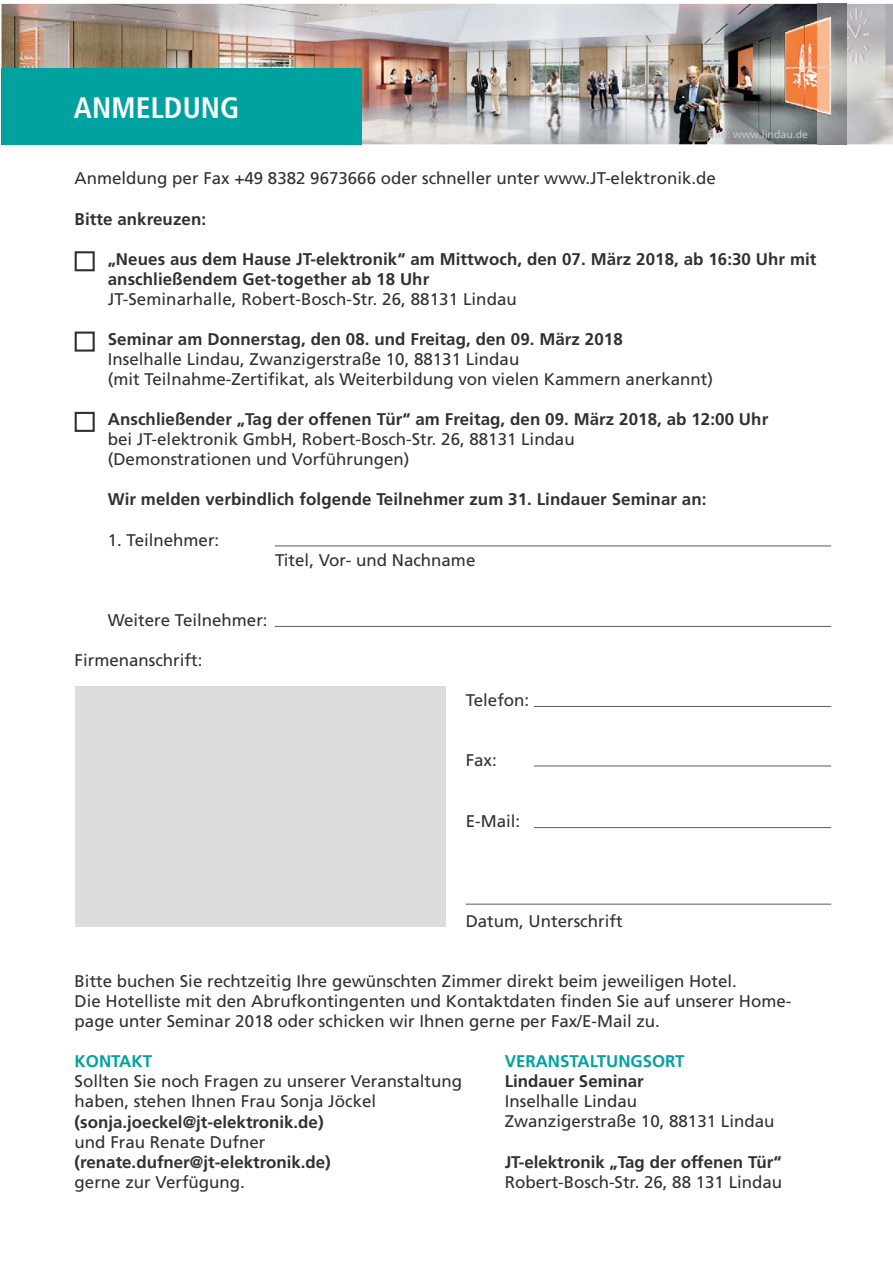
<style>
.page{position:relative;width:893px;height:1263px;background:#fff}
.page>*{position:absolute;margin:0;border:0;box-sizing:border-box;transform-origin:0 0}
.t1{font:700 condensed 29.55px "Frutiger LT Std";letter-spacing:.005em;color:#fff}
.t2{font:16.95px/20.1px "Frutiger LT Std";color:#323031}
.t3{font:700 16.95px/20.1px "Frutiger LT Std";letter-spacing:.005em;color:#323031}
.t4{font:700 16.95px "Frutiger LT Std";color:#00a2a0}
.t5{font:10.5px "Frutiger LT Std";color:#c6c8ca}
</style>
<div class="page">
<img style="left:2px;top:4px;width:815px;height:140px">
<div style="left:2px;top:68px;width:360px;height:76px;background:#00a2a0"></div>
<img style="left:817px;top:4px;width:75px;height:140px">
<svg style="left:74px;top:251px;width:21px;height:181px"></svg>
<hr style="left:275px;top:545px;width:556px;height:1px;background:#636466">
<hr style="left:275px;top:626px;width:556px;height:1px;background:#636466">
<hr style="left:534px;top:706px;width:297px;height:1px;background:#636466">
<hr style="left:534px;top:765px;width:297px;height:2px;background:#636466">
<hr style="left:534px;top:827px;width:297px;height:1px;background:#636466">
<hr style="left:465px;top:904px;width:366px;height:1px;background:#636466">
<div style="left:75px;top:686px;width:370px;height:241px;background:#dcddde"></div>
<h1 class="t1" style="left:74px;top:91px;width:167px">ANMELDUNG</h1>
<p class="t5" style="left:708px;top:129px;width:101px">Bild: www.lindau.de</p>
<p class="t2" style="left:75px;top:169px;width:642px">Anmeldung per Fax +49 8382 9673666 oder schneller unter www.JT-elektronik.de</p>
<p class="t3" style="left:75px;top:209px;width:133px">Bitte ankreuzen:</p>
<p class="t3" style="left:108px;top:250px;width:710px">„Neues aus dem Hause JT-elektronik“ am Mittwoch, den 07. März 2018, ab 16:30 Uhr mit anschließendem Get-together ab 18 Uhr</p>
<p class="t2" style="left:108px;top:290px;width:410px">JT-Seminarhalle, Robert-Bosch-Str. 26, 88131 Lindau</p>
<p class="t3" style="left:108px;top:330px;width:516px">Seminar am Donnerstag, den 08. und Freitag, den 09. März 2018</p>
<p class="t2" style="left:108px;top:350px;width:606px">Inselhalle Lindau, Zwanzigerstraße 10, 88131 Lindau<br>(mit Teilnahme-Zertifikat, als Weiterbildung von vielen Kammern anerkannt)</p>
<p class="t3" style="left:108px;top:410px;width:662px">Anschließender „Tag der offenen Tür“ am Freitag, den 09. März 2018, ab 12:00 Uhr</p>
<p class="t2" style="left:108px;top:430px;width:468px">bei JT-elektronik GmbH, Robert-Bosch-Str. 26, 88131 Lindau (Demonstrationen und Vorführungen)</p>
<p class="t3" style="left:108px;top:490px;width:600px">Wir melden verbindlich folgende Teilnehmer zum 31. Lindauer Seminar an:</p>
<p class="t2" style="left:108px;top:530px;width:113px">1. Teilnehmer:</p>
<p class="t2" style="left:275px;top:550px;width:202px">Titel, Vor- und Nachname</p>
<p class="t2" style="left:108px;top:611px;width:161px">Weitere Teilnehmer:</p>
<p class="t2" style="left:75px;top:651px;width:129px">Firmenanschrift:</p>
<p class="t2" style="left:465px;top:691px;width:65px">Telefon:</p>
<p class="t2" style="left:465px;top:751px;width:32px">Fax:</p>
<p class="t2" style="left:465px;top:811px;width:56px">E-Mail:</p>
<p class="t2" style="left:465px;top:912px;width:158px">Datum, Unterschrift</p>
<p class="t2" style="left:75px;top:972px;width:718px">Bitte buchen Sie rechtzeitig Ihre gewünschten Zimmer direkt beim jeweiligen Hotel.<br>Die Hotelliste mit den Abrufkontingenten und Kontaktdaten finden Sie auf unserer Home&shy;page unter Seminar 2018 oder schicken wir Ihnen gerne per Fax/E-Mail zu.</p>
<p class="t4" style="left:75px;top:1054px;width:79px">KONTAKT</p>
<p class="t2" style="left:75px;top:1072px;width:389px">Sollten Sie noch Fragen zu unserer Veranstaltung haben, stehen Ihnen Frau Sonja Jöckel</p>
<p class="t3" style="left:75px;top:1112px;width:250px">(sonja.joeckel@jt-elektronik.de)</p>
<p class="t2" style="left:75px;top:1132px;width:192px">und Frau Renate Dufner</p>
<p class="t3" style="left:75px;top:1153px;width:258px">(renate.dufner@jt-elektronik.de)</p>
<p class="t2" style="left:75px;top:1172px;width:172px">gerne zur Verfügung.</p>
<p class="t4" style="left:504px;top:1054px;width:181px">VERANSTALTUNGSORT</p>
<p class="t3" style="left:504px;top:1072px;width:140px">Lindauer Seminar</p>
<p class="t2" style="left:504px;top:1092px;width:271px">Inselhalle Lindau<br>Zwanzigerstraße 10, 88131 Lindau</p>
<p class="t3" style="left:504px;top:1153px;width:278px">JT-elektronik „Tag der offenen Tür“</p>
<p class="t2" style="left:504px;top:1172px;width:279px">Robert-Bosch-Str. 26, 88 131 Lindau</p>
</div>
